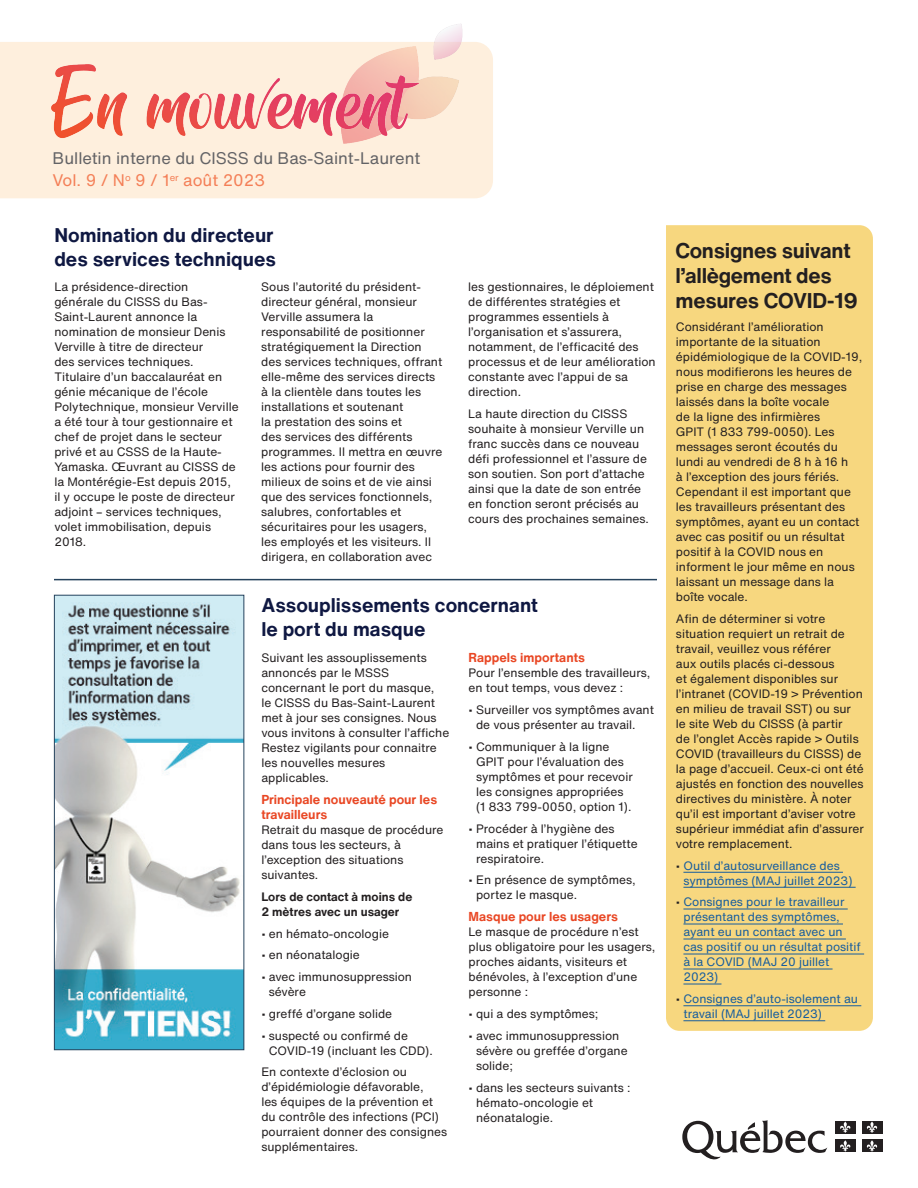
<style>
.page{position:relative;width:918px;height:1188px;background:#fff}
.page>*{position:absolute;margin:0;border:0;box-sizing:border-box;transform-origin:0 0}
.t1{font:700 21px/25.2px "Helvetica Now Text";letter-spacing:-.015em;color:#231f20}
.t2{font:700 19.5px/23.4px "Helvetica Now Text";color:#0f1842}
.t3{font:16.5px "Helvetica Now Text";color:#636366}
.t4{font:16.5px "Helvetica Now Text";color:#f47f57}
.t5{font:700 12.75px/15.3px "Helvetica Now Text";color:#e94724}
.t6{font:12px/15px "Helvetica Now Text";color:#231f20}
.t7{font:12px/15px "Helvetica Now Text";color:#175d9e}
.t8{font:700 12px/15px "Helvetica Now Text";color:#231f20}
.s1{color:#231f20}
</style>
<div class="page">
<div style="left:666px;top:225px;width:207px;height:806px;background:#f7d77f"></div>
<div style="left:0;top:42px;width:493px;height:156px;background:#feefdd"></div>
<svg style="left:682px;top:1120px;width:145px;height:40px"></svg>
<div style="left:835px;top:1121px;width:21px;height:13px;background:#231f20"></div>
<svg style="left:840px;top:1121px;width:11px;height:12px"></svg>
<div style="left:862px;top:1121px;width:20px;height:13px;background:#231f20"></div>
<svg style="left:866px;top:1121px;width:12px;height:12px"></svg>
<div style="left:835px;top:1140px;width:21px;height:12px;background:#231f20"></div>
<svg style="left:840px;top:1140px;width:11px;height:12px"></svg>
<div style="left:862px;top:1140px;width:20px;height:12px;background:#231f20"></div>
<svg style="left:866px;top:1140px;width:12px;height:12px"></svg>
<img style="left:329px;top:24px;width:147px;height:137px">
<img style="left:32px;top:52px;width:403px;height:108px">
<hr style="left:683px;top:872px;width:160px;height:1px;background:#175d9e">
<hr style="left:683px;top:887px;width:173px;height:1px;background:#175d9e">
<hr style="left:683px;top:909px;width:165px;height:1px;background:#175d9e">
<hr style="left:683px;top:924px;width:160px;height:1px;background:#175d9e">
<hr style="left:683px;top:939px;width:163px;height:1px;background:#175d9e">
<hr style="left:683px;top:954px;width:181px;height:1px;background:#175d9e">
<hr style="left:683px;top:969px;width:150px;height:1px;background:#175d9e">
<hr style="left:683px;top:984px;width:38px;height:1px;background:#175d9e">
<hr style="left:683px;top:1005px;width:178px;height:1px;background:#175d9e">
<hr style="left:683px;top:1020px;width:142px;height:1px;background:#175d9e">
<hr style="left:54px;top:579px;width:603px;height:1px;background:#26435d">
<img style="left:56px;top:597px;width:186px;height:451px">
<div style="left:54px;top:595px;width:190px;height:455px;border:1px solid #26435d"></div>
<h3 class="t3" style="left:53px;top:146px;width:369px">Bulletin interne du CISSS du Bas-Saint-Laurent</h3>
<h3 class="t4" style="left:52px;top:168px;width:214px">Vol. 9 / N<sup>o</sup> 9 / 1<sup>er</sup> août 2023</h3>
<h2 class="t2" style="left:54px;top:223px;width:223px">Nomination du directeur des services techniques</h2>
<p class="t6" style="left:54px;top:279px;width:186px">La présidence-direction générale du CISSS du Bas-<br>Saint-Laurent annonce la nomination de monsieur Denis<br>Verville à titre de directeur<br>des services techniques.<br>Titulaire d’un baccalauréat en génie mécanique de l’école<br>Polytechnique, monsieur Verville a été tour à tour gestionnaire et chef de projet dans le secteur privé et au CSSS de la Haute-<br>Yamaska. Œuvrant au CISSS de la Montérégie-Est depuis 2015, il y occupe le poste de directeur adjoint – services techniques, volet immobilisation, depuis<br>2018.</p>
<p class="t6" style="left:261px;top:279px;width:183px">Sous l’autorité du président&shy;directeur général, monsieur<br>Verville assumera la responsabilité de positionner stratégiquement la Direction des services techniques, offrant elle-même des services directs à la clientèle dans toutes les installations et soutenant<br>la prestation des soins et<br>des services des différents programmes. Il mettra en œuvre les actions pour fournir des milieux de soins et de vie ainsi que des services fonctionnels, salubres, confortables et sécuritaires pour les usagers, les employés et les visiteurs. Il dirigera, en collaboration avec</p>
<p class="t6" style="left:468px;top:279px;width:189px">les gestionnaires, le déploiement de différentes stratégies et programmes essentiels à l’organisation et s’assurera, notamment, de l’efficacité des processus et de leur amélioration constante avec l’appui de sa direction.</p>
<p class="t6" style="left:468px;top:406px;width:182px">La haute direction du CISSS souhaite à monsieur Verville un franc succès dans ce nouveau défi professionnel et l’assure de son soutien. Son port d’attache ainsi que la date de son entrée en fonction seront précisés au cours des prochaines semaines.</p>
<h2 class="t2" style="left:261px;top:593px;width:278px">Assouplissements concernant le port du masque</h2>
<p class="t6" style="left:261px;top:650px;width:189px">Suivant les assouplissements annoncés par le MSSS concernant le port du masque,<br>le CISSS du Bas-Saint-Laurent met à jour ses consignes. Nous vous invitons à consulter l’affiche<br>Restez vigilants pour connaitre les nouvelles mesures applicables.</p>
<p class="t5" style="left:261px;top:791px;width:177px">Principale nouveauté pour les travailleurs</p>
<p class="t6" style="left:261px;top:822px;width:184px">Retrait du masque de procédure dans tous les secteurs, à l’exception des situations suivantes.</p>
<p class="t8" style="left:261px;top:889px;width:153px">Lors de contact à moins de<br>2 mètres avec un usager</p>
<p class="t6" style="left:261px;top:925px;width:129px">• en hémato-oncologie</p>
<p class="t6" style="left:261px;top:947px;width:100px">• en néonatalogie</p>
<p class="t6" style="left:269px;top:969px;width:145px;text-indent:-8px">• avec immunosuppression sévère</p>
<p class="t6" style="left:261px;top:1006px;width:132px">• greffé d’organe solide</p>
<p class="t6" style="left:269px;top:1027px;width:165px;text-indent:-8px">• suspecté ou confirmé de<br>COVID-19 (incluant les CDD).</p>
<p class="t6" style="left:261px;top:1064px;width:187px">En contexte d’éclosion ou d’épidémiologie défavorable,<br>les équipes de la prévention et du contrôle des infections (PCI) pourraient donner des consignes supplémentaires.</p>
<p class="t5" style="left:469px;top:650px;width:118px">Rappels importants</p>
<p class="t6" style="left:469px;top:665px;width:183px">Pour l’ensemble des travailleurs, en tout temps, vous devez :</p>
<p class="t6" style="left:476px;top:702px;width:180px;text-indent:-8px">• Surveiller vos symptômes avant de vous présenter au travail.</p>
<p class="t6" style="left:476px;top:739px;width:158px;text-indent:-8px">• Communiquer à la ligne<br>GPIT pour l’évaluation des symptômes et pour recevoir les consignes appropriées (1 833 799-0050, option 1).</p>
<p class="t6" style="left:476px;top:821px;width:163px;text-indent:-8px">• Procéder à l’hygiène des mains et pratiquer l’étiquette respiratoire.</p>
<p class="t6" style="left:476px;top:872px;width:161px;text-indent:-8px">• En présence de symptômes, portez le masque.</p>
<p class="t5" style="left:469px;top:909px;width:151px">Masque pour les usagers</p>
<p class="t6" style="left:469px;top:924px;width:189px">Le masque de procédure n’est plus obligatoire pour les usagers, proches aidants, visiteurs et bénévoles, à l’exception d’une personne :</p>
<p class="t6" style="left:469px;top:1006px;width:132px">• qui a des symptômes;</p>
<p class="t6" style="left:476px;top:1028px;width:153px;text-indent:-8px">• avec immunosuppression sévère ou greffée d’organe solide;</p>
<p class="t6" style="left:476px;top:1080px;width:156px;text-indent:-8px">• dans les secteurs suivants : hémato-oncologie et néonatalogie.</p>
<h1 class="t1" style="left:676px;top:237px;width:184px">Consignes suivant l’allègement des mesures COVID-19</h1>
<p class="t6" style="left:676px;top:319px;width:188px">Considérant l’amélioration importante de la situation épidémiologique de la COVID-19, nous modifierons les heures de prise en charge des messages laissés dans la boîte vocale<br>de la ligne des infirmières<br>GPIT (1 833 799-0050). Les messages seront écoutés du lundi au vendredi de 8 h à 16 h<br>à l’exception des jours fériés.<br>Cependant il est important que les travailleurs présentant des symptômes, ayant eu un contact avec cas positif ou un résultat positif à la COVID nous en informent le jour même en nous laissant un message dans la boîte vocale.</p>
<p class="t6" style="left:676px;top:611px;width:189px">Afin de déterminer si votre situation requiert un retrait de travail, veuillez vous référer<br>aux outils placés ci-dessous<br>et également disponibles sur l’intranet (COVID-19 &gt; Prévention en milieu de travail SST) ou sur le site Web du CISSS (à partir<br>de l’onglet Accès rapide &gt; Outils<br>COVID (travailleurs du CISSS) de la page d’accueil. Ceux-ci ont été ajustés en fonction des nouvelles directives du ministère. À noter qu’il est important d’aviser votre supérieur immédiat afin d’assurer votre remplacement.</p>
<p class="t7" style="left:683px;top:857px;width:170px;text-indent:-8px"><span class="s1">•</span> Outil d’autosurveillance des symptômes (MAJ juillet 2023)</p>
<p class="t7" style="left:683px;top:894px;width:179px;text-indent:-8px"><span class="s1">•</span> Consignes pour le travailleur présentant des symptômes, ayant eu un contact avec un cas positif ou un résultat positif à la COVID (MAJ 20 juillet<br>2023)</p>
<p class="t7" style="left:683px;top:991px;width:176px;text-indent:-8px"><span class="s1">•</span> Consignes d’auto-isolement au travail (MAJ juillet 2023)</p>
</div>
